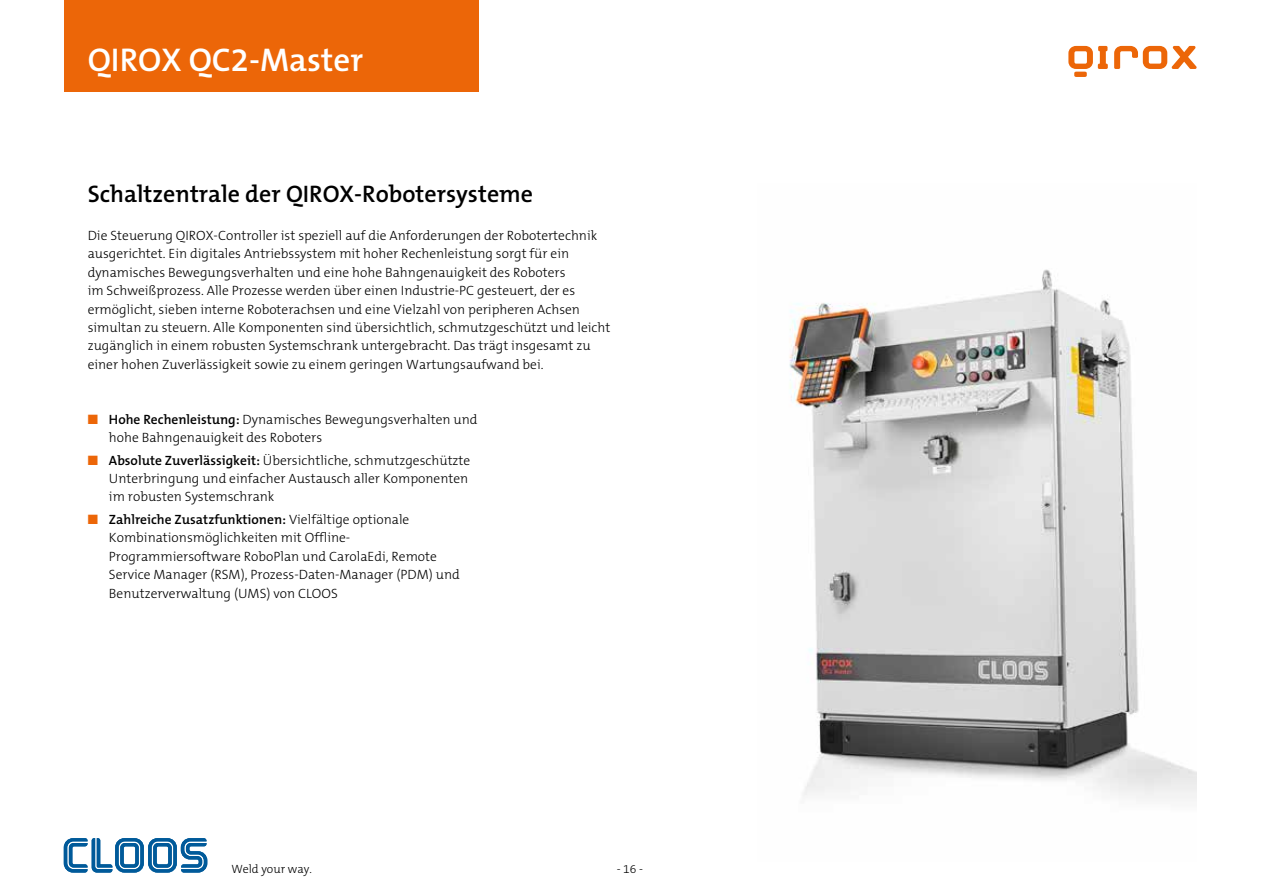
<style>
.page{position:relative;width:1263px;height:893px;background:#fff}
.page>*{position:absolute;margin:0;border:0;box-sizing:border-box;transform-origin:0 0}
.t1{font:600 33px "The Mix B6";color:#fff}
.t2{font:600 24px "The Mix B6";color:#000}
.t3{font:300 13.5px/18.3px "The Mix B3";color:#000}
.t4{font:600 13.5px "The Mix B6";color:#000}
.t5{font:300 12px "The Mix B3";color:#000}
.s1{color:#ec6608}
.s2{font-family:"The Mix B6";font-weight:600}
.s3{font-family:"The Mix B3";font-weight:300}
</style>
<div class="page">
<svg style="left:64px;top:838px;width:143px;height:35px"></svg>
<div style="left:64px;top:0;width:414px;height:92px;background:#ec6608"></div>
<svg style="left:1068px;top:46px;width:40px;height:31px"></svg>
<svg style="left:1114px;top:46px;width:82px;height:23px"></svg>
<img style="left:789px;top:269px;width:407px;height:530px">
<h1 class="t1" style="left:88px;top:42px;width:277px">QIROX QC2-Master</h1>
<h2 class="t2" style="left:88px;top:181px;width:447px">Schaltzentrale der QIROX-Robotersysteme</h2>
<p class="t3" style="left:88px;top:227px;width:524px">Die Steuerung QIROX-Controller ist speziell auf die Anforderungen der Robotertechnik ausgerichtet. Ein digitales Antriebssystem mit hoher Rechenleistung sorgt für ein dynamisches Bewegungsverhalten und eine hohe Bahngenauigkeit des Roboters<br>im Schweißprozess. Alle Prozesse werden über einen Industrie-PC gesteuert, der es ermöglicht, sieben interne Roboterachsen und eine Vielzahl von peripheren Achsen simultan zu steuern. Alle Komponenten sind übersichtlich, schmutzgeschützt und leicht zugänglich in einem robusten Systemschrank untergebracht. Das trägt insgesamt zu einer hohen Zuverlässigkeit sowie zu einem geringen Wartungsaufwand bei.</p>
<p class="t3" style="left:109px;top:410px;width:370px;text-indent:-21px"><span class="s1">■</span> <span class="s2">Hohe Rechenleistung:</span> Dynamisches Bewegungsverhalten und hohe Bahngenauigkeit des Roboters</p>
<p class="t3" style="left:109px;top:451px;width:363px;text-indent:-21px"><span class="s1">■</span> <span class="s2">Absolute Zuverlässigkeit:</span> Übersichtliche, schmutzgeschützte<br>Unterbringung und einfacher Austausch aller Komponenten im robusten Systemschrank</p>
<p class="t4" style="left:88px;top:512px;width:323px"><span class="s1">■</span> Zahlreiche Zusatzfunktionen: <span class="s3">Vielfältige optionale</span></p>
<p class="t3" style="left:109px;top:529px;width:352px">Kombinationsmöglichkeiten mit Offline-Programmiersoftware RoboPlan und CarolaEdi, Remote Service Manager (RSM), Prozess-Daten-Manager (PDM) und Benutzerverwaltung (UMS) von CLOOS</p>
<p class="t5" style="left:231px;top:862px;width:82px">Weld your way.</p>
<p class="t5" style="left:617px;top:862px;width:28px">- 16 -</p>
</div>
